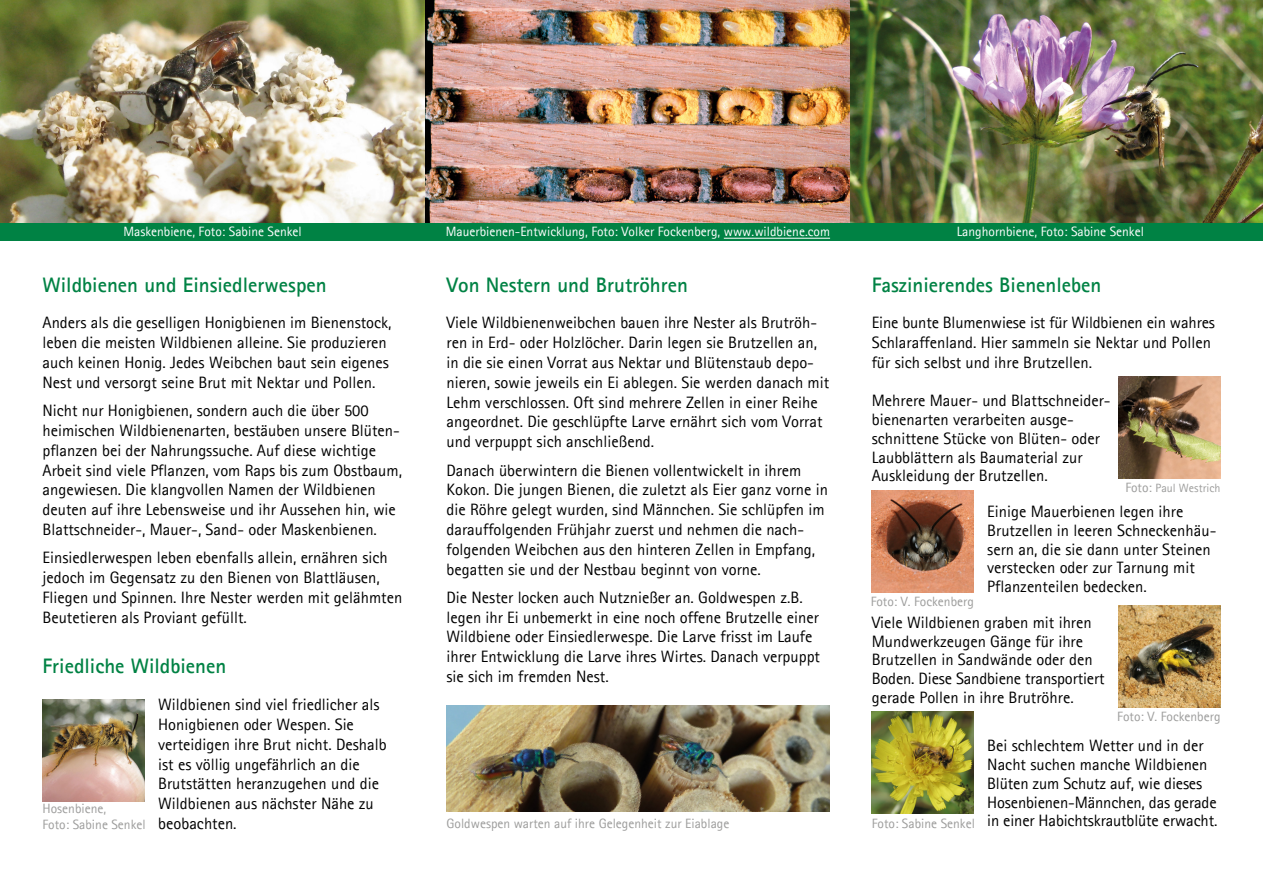
<style>
.page{position:relative;width:1263px;height:893px;background:#fff}
.page>*{position:absolute;margin:0;border:0;box-sizing:border-box;transform-origin:0 0}
.Überschriften{font:700 21px "Agfa Rotis Sans Serif";color:#008244}
.t1{font:16.5px/19.8px "Agfa Rotis Sans Serif";color:#000}
.t2{font:13.5px "Agfa Rotis Sans Serif";color:#fff}
.t3{font:13.5px/16.2px "Agfa Rotis Sans Serif";color:#9d9d9c}
.t4{font:12px "Agfa Rotis Sans Serif";color:#9d9d9c}
.s1{font-size:13.5px;color:#9d9d9c}
.s2{font-size:13.5px}
</style>
<div class="page">
<img style="left:0;top:0;width:850px;height:223px">
<img style="left:43px;top:699px;width:102px;height:102px">
<img style="left:446px;top:706px;width:383px;height:106px">
<img style="left:850px;top:0;width:413px;height:223px">
<img style="left:1118px;top:377px;width:102px;height:102px">
<img style="left:871px;top:490px;width:102px;height:102px">
<img style="left:1118px;top:605px;width:102px;height:102px">
<img style="left:872px;top:712px;width:102px;height:102px">
<div style="left:0;top:223px;width:1263px;height:17px;background:#008244"></div>
<hr style="left:724px;top:238px;width:106px;height:1px;background:#fff">
<p class="t2" style="left:123px;top:224px;width:180px">Maskenbiene, Foto: Sabine Senkel</p>
<p class="t2" style="left:446px;top:224px;width:386px">Mauerbienen-Entwicklung, Foto: Volker Fockenberg, www.wildbiene.com</p>
<p class="t2" style="left:957px;top:224px;width:189px">Langhornbiene, Foto: Sabine Senkel</p>
<h3 class="Überschriften" style="left:43px;top:271px;width:286px">Wildbienen und Einsiedlerwespen</h3>
<p class="t1" style="left:43px;top:313px;width:351px">Anders als die geselligen Honigbienen im Bienenstock, leben die meisten Wildbienen alleine. Sie produzieren auch keinen Honig. Jedes Weibchen baut sein eigenes Nest und versorgt seine Brut mit Nektar und Pollen.</p>
<p class="t1" style="left:43px;top:400px;width:361px">Nicht nur Honigbienen, sondern auch die über 500 heimischen Wildbienenarten, bestäuben unsere Blüten&shy;pflanzen bei der Nahrungssuche. Auf diese wichtige Arbeit sind viele Pflanzen, vom Raps bis zum Obstbaum, angewiesen. Die klangvollen Namen der Wildbienen deuten auf ihre Lebensweise und ihr Aussehen hin, wie Blattschneider-, Mauer-, Sand- oder Maskenbienen.</p>
<p class="t1" style="left:43px;top:547px;width:361px">Einsiedlerwespen leben ebenfalls allein, ernähren sich jedoch im Gegensatz zu den Bienen von Blattläusen, Fliegen und Spinnen. Ihre Nester werden mit gelähmten Beutetieren als Proviant gefüllt.</p>
<h3 class="Überschriften" style="left:43px;top:653px;width:185px">Friedliche Wildbienen</h3>
<p class="t1" style="left:158px;top:694px;width:230px">Wildbienen sind viel friedlicher als<br>Honigbienen oder Wespen. Sie verteidigen ihre Brut nicht. Deshalb ist es völlig ungefährlich an die<br>Brutstätten heranzugehen und die<br>Wildbienen aus nächster Nähe zu beobachten.</p>
<p class="t3" style="left:43px;top:800px;width:105px">Hosenbiene,<br>Foto: Sabine Senkel</p>
<h3 class="Überschriften" style="left:446px;top:271px;width:243px">Von Nestern und Brutröhren</h3>
<p class="t1" style="left:446px;top:313px;width:384px">Viele Wildbienenweibchen bauen ihre Nester als Brutröh&shy;ren in Erd- oder Holzlöcher. Darin legen sie Brutzellen an, in die sie einen Vorrat aus Nektar und Blütenstaub depo&shy;nieren, sowie jeweils ein Ei ablegen. Sie werden danach mit Lehm verschlossen. Oft sind mehrere Zellen in einer Reihe angeordnet. Die geschlüpfte Larve ernährt sich vom Vorrat und verpuppt sich anschließend.</p>
<p class="t1" style="left:446px;top:460px;width:383px">Danach überwintern die Bienen vollentwickelt in ihrem Kokon. Die jungen Bienen, die zuletzt als Eier ganz vorne in die Röhre gelegt wurden, sind Männchen. Sie schlüpfen im darauffolgenden Frühjahr zuerst und nehmen die nach&shy;folgenden Weibchen aus den hinteren Zellen in Empfang, begatten sie und der Nestbau beginnt von vorne.</p>
<p class="t1" style="left:446px;top:587px;width:375px">Die Nester locken auch Nutznießer an. Goldwespen z.B. legen ihr Ei unbemerkt in eine noch offene Brutzelle einer Wildbiene oder Einsiedlerwespe. Die Larve frisst im Laufe ihrer Entwicklung die Larve ihres Wirtes. Danach verpuppt sie sich im fremden Nest.</p>
<p class="t3" style="left:446px;top:815px;width:284px">Goldwespen warten auf ihre Gelegenheit zur Eiablage</p>
<h3 class="Überschriften" style="left:872px;top:271px;width:231px">Faszinierendes Bienenleben</h3>
<p class="t1" style="left:872px;top:313px;width:345px">Eine bunte Blumenwiese ist für Wildbienen ein wahres<br>Schlaraffenland. Hier sammeln sie Nektar und Pollen für sich selbst und ihre Brutzellen.</p>
<p class="t1" style="left:872px;top:391px;width:240px;line-height:18.8px">Mehrere Mauer- und Blattschneider&shy;bienenarten verarbeiten ausge&shy;schnittene Stücke von Blüten- oder Laubblättern als Baumaterial zur Auskleidung der Brutzellen.</p>
<p class="t1" style="left:987px;top:502px;width:231px;line-height:18.8px">Einige Mauerbienen legen ihre<br>Brutzellen in leeren Schneckenhäu&shy;sern an, die sie dann unter Steinen verstecken oder zur Tarnung mit<br>Pflanzenteilen bedecken.</p>
<p class="t1" style="left:872px;top:613px;width:234px;line-height:18.8px">Viele Wildbienen graben mit ihren Mundwerkzeugen Gänge für ihre Brutzellen in Sandwände oder den Boden. Diese Sandbiene transportiert gerade Pollen in ihre Brutröhre.</p>
<p class="t1" style="left:987px;top:736px;width:218px">Bei schlechtem Wetter und in der</p>
<p class="t1" style="left:987px;top:754px;width:222px">Nacht suchen manche Wildbienen</p>
<p class="t1" style="left:987px;top:773px;width:216px">Blüten zum Schutz auf, wie dieses</p>
<p class="t1" style="left:987px;top:792px;width:231px">Hosenbienen-Männchen, das gerade</p>
<p class="t1" style="left:872px;top:810px;width:347px"><span class="s1">Foto: Sabine Senkel</span> in einer Habichtskrautblüte erwacht.</p>
<p class="t4" style="left:1125px;top:481px;width:97px"><span class="s2">Foto:</span> Paul Westrich</p>
<p class="t3" style="left:871px;top:593px;width:105px">Foto: V. Fockenberg</p>
<p class="t3" style="left:1117px;top:708px;width:105px">Foto: V. Fockenberg</p>
</div>
